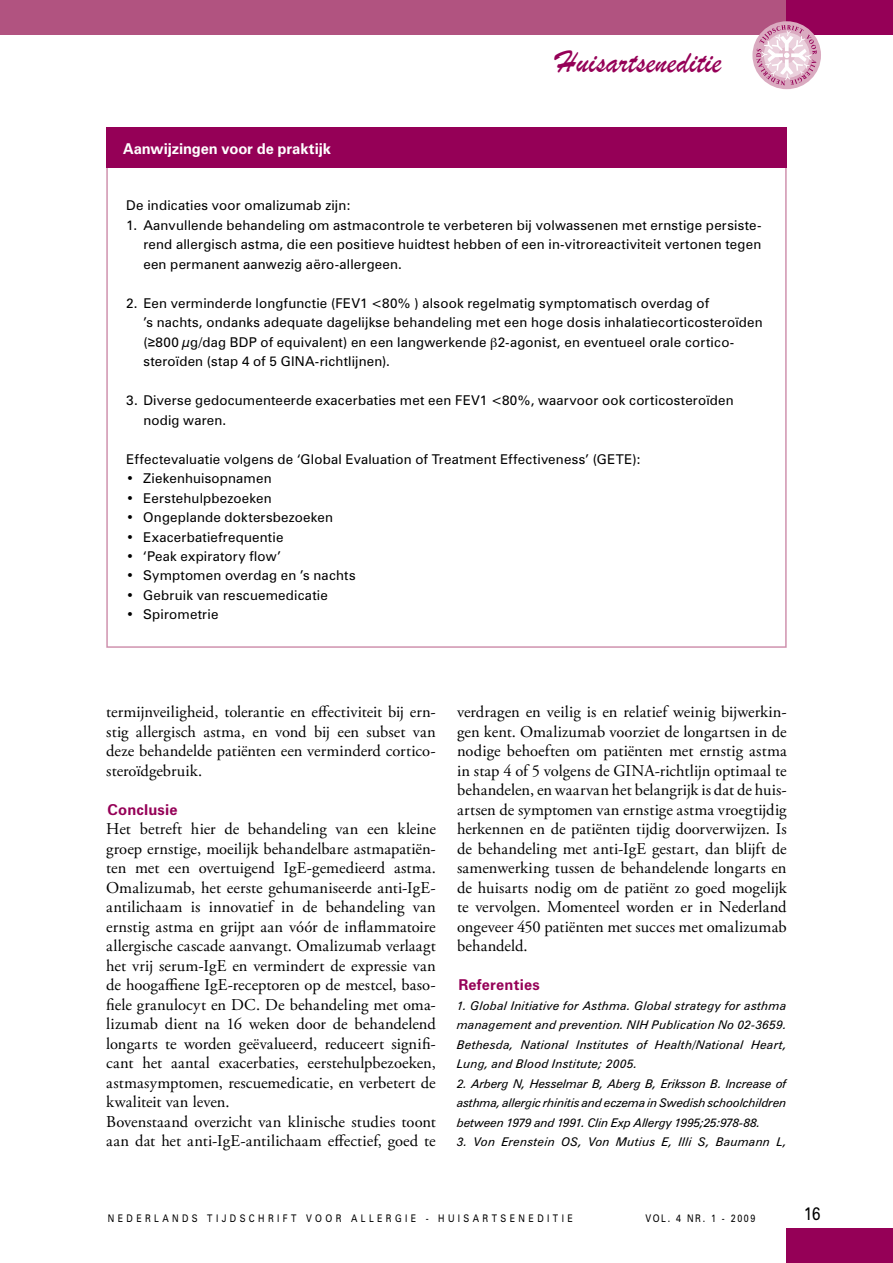
<style>
.page{position:relative;width:893px;height:1263px;background:#fff}
.page>*{position:absolute;margin:0;border:0;box-sizing:border-box;transform-origin:0 0}
.t1{font:33px "Brush Script";letter-spacing:.005em;color:#950057;scale:.95 1}
.t2{font:18px "Zurich BT";color:#000;scale:.85 1}
.t3{font:16.5px/19.5px "Adobe Garamond Pro";letter-spacing:.005em;color:#000;text-align:justify}
.t4{font:700 15px "Zurich BT";letter-spacing:-.005em;color:#fff}
.t5{font:700 15px "Zurich BT";color:#950057}
.t6{font:13.5px/19.5px "Zurich BT";letter-spacing:.015em;color:#000}
.t7{font:italic 12px/19.5px "Zurich BT";letter-spacing:.01em;color:#000;text-align:justify}
.t8{font:10.5px "Zurich BT";letter-spacing:.38em;color:#000;scale:.85 1}
.t9{font:10.5px "Zurich BT";letter-spacing:.18em;color:#000;scale:.85 1}
.s1{font-family:"Arial"}
</style>
<div class="page">
<div style="left:787px;top:1229px;width:106px;height:34px;background:#950057"></div>
<div style="left:0;top:0;width:893px;height:34px;background:#b15380"></div>
<div style="left:787px;top:0;width:106px;height:34px;background:#950057"></div>
<div style="left:752px;top:21px;width:69px;height:68px;background:#daaac0;border-radius:50%"></div>
<svg style="left:756px;top:25px;width:61px;height:60px"></svg>
<div style="left:106px;top:128px;width:681px;height:40px;background:#950057"></div>
<p class="t4" style="left:123px;top:139px;width:209px">Aanwijzingen voor de praktijk</p>
<h1 class="t1" style="left:556px;top:42px;width:176px">Huisartseneditie</h1>
<p class="t6" style="left:126px;top:195px;width:226px">De indicaties voor omalizumab zijn:</p>
<p class="t6" style="left:143px;top:215px;width:620px;text-align:justify;text-indent:-17px">1. Aanvullende behandeling om astmacontrole te verbeteren bij volwassenen met ernstige persiste&shy;rend allergisch astma, die een positieve huidtest hebben of een in-vitroreactiviteit vertonen tegen een permanent aanwezig aëro-allergeen.</p>
<p class="t6" style="left:143px;top:293px;width:621px;text-indent:-17px">2. Een verminderde longfunctie (FEV1 &lt;80% ) alsook regelmatig symptomatisch overdag of<br>’s nachts, ondanks adequate dagelijkse behandeling met een hoge dosis inhalatiecorticosteroïden (<span class="s1">≥</span>800 μg/dag BDP of equivalent) en een langwerkende 2-agonist, en eventueel orale cortico&shy;steroïden (stap 4 of 5 GINA</p>
<p class="t6" style="left:315px;top:351px;width:77px">-richtlijnen).</p>
<p class="t6" style="left:143px;top:390px;width:592px;text-indent:-17px">3. Diverse gedocumenteerde exacerbaties met een FEV1 &lt;80%, waarvoor ook corticosteroïden nodig waren.</p>
<p class="t6" style="left:126px;top:449px;width:481px">Effectevaluatie volgens de ‘Global Evaluation of Treatment Effectiveness’ (GETE</p>
<p class="t6" style="left:632px;top:449px;width:10px">):</p>
<p class="t6" style="left:126px;top:468px;width:147px">• Ziekenhuisopnamen</p>
<p class="t6" style="left:126px;top:488px;width:147px">• Eerstehulpbezoeken</p>
<p class="t6" style="left:126px;top:507px;width:208px">• Ongeplande doktersbezoeken</p>
<p class="t6" style="left:126px;top:527px;width:159px">• Exacerbatiefrequentie</p>
<p class="t6" style="left:126px;top:546px;width:156px">• ‘Peak expiratory flow’</p>
<p class="t6" style="left:126px;top:566px;width:231px">• Symptomen overdag en ’s nachts</p>
<p class="t6" style="left:126px;top:585px;width:203px">• Gebruik van rescuemedicatie</p>
<p class="t6" style="left:126px;top:605px;width:94px">• Spirometrie</p>
<p class="t3" style="left:106px;top:703px;width:331px">termijnveiligheid, tolerantie en effectiviteit bij ern&shy;stig allergisch astma, en vond bij een subset van deze behandelde patiënten een verminderd cortico&shy;steroïdgebruik.</p>
<p class="t5" style="left:108px;top:800px;width:72px">Conclusie</p>
<p class="t3" style="left:106px;top:820px;width:331px;text-align:left">Het betreft hier de behandeling van een kleine groep ernstige, moeilijk behandelbare astmapatiën&shy;ten met een overtuigend IgE-gemedieerd astma.<br>Omalizumab, het eerste gehumaniseerde anti-IgE&shy;antilichaam is innovatief in de behandeling van ernstig astma en grijpt aan vóór de inflammatoire allergische cascade aanvangt. Omalizumab verlaagt het vrij serum-IgE en vermindert de expressie van de hoogaffiene IgE-receptoren op de mestcel, baso&shy;fiele granulocyt en DC. De behandeling met oma&shy;lizumab dient na 16 weken door de behandelend longarts te worden geëvalueerd, reduceert signifi&shy;cant het aantal exacerbaties, eerstehulpbezoeken, astmasymptomen, rescuemedicatie, en verbetert de kwaliteit van leven.<br>Bovenstaand overzicht van klinische studies toont aan dat het anti-IgE-antilichaam effectief, goed te</p>
<p class="t3" style="left:457px;top:703px;width:331px">verdragen en veilig is en relatief weinig bijwerkin&shy;gen kent. Omalizumab voorziet de longartsen in de nodige behoeften om patiënten met ernstig astma in stap 4 of 5 volgens de GINA-richtlijn optimaal te behandelen, en waarvan het belangrijk is dat de huis&shy;artsen de symptomen van ernstige astma vroegtijdig herkennen en de patiënten tijdig doorverwijzen. Is de behandeling met anti-IgE gestart, dan blijft de samenwerking tussen de behandelende longarts en de huisarts nodig om de patiënt zo goed mogelijk te vervolgen. Momenteel worden er in Nederland ongeveer 450 patiënten met succes met omalizumab behandeld.</p>
<p class="t5" style="left:458px;top:976px;width:83px">Referenties</p>
<p class="t7" style="left:457px;top:995px;width:331px">1. Global Initiative for Asthma. Global strategy for asthma management and prevention. NIH Publication No 02-3659.<br>Bethesda, National Institutes of Health/National Heart, Lung, and Blood Institute; 2005.</p>
<p class="t7" style="left:457px;top:1073px;width:331px">2. Arberg N, Hesselmar B, Aberg B, Eriksson B. Increase of asthma, allergic rhinitis and eczema in Swedish schoolchildren between 1979 and 1991. Clin Exp Allergy 1995;25:978-88.</p>
<p class="t7" style="left:457px;top:1132px;width:331px">3. Von Erenstein OS, Von Mutius E, Illi S, Baumann L,</p>
<p class="t8" style="left:108px;top:1211px;width:549px">nederlands tijdschrift voor allergie - huisartseneditie</p>
<p class="t9" style="left:645px;top:1211px;width:131px">vol. 4 nr. 1 - 2009</p>
<p class="t2" style="left:804px;top:1202px;width:21px">16</p>
</div>
